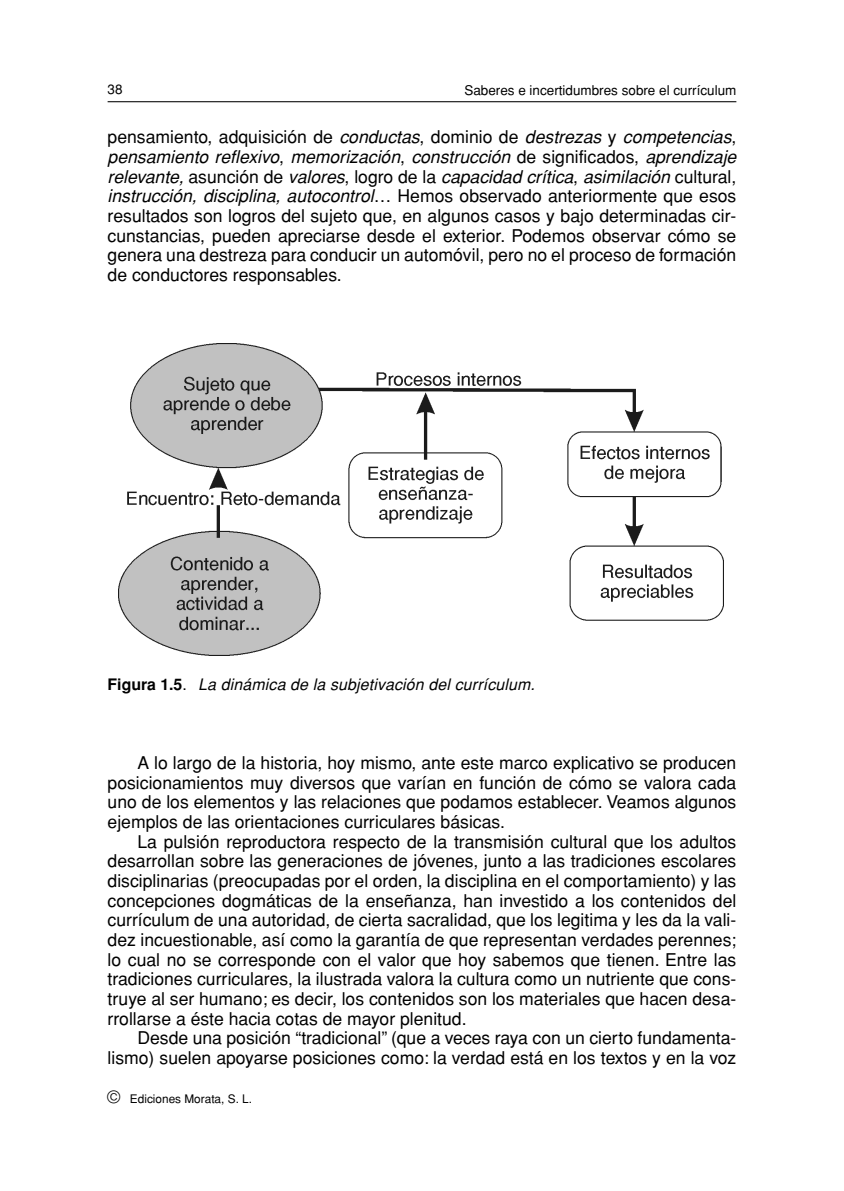
<style>
.page{position:relative;width:844px;height:1191px;background:#fff}
.page>*{position:absolute;margin:0;border:0;box-sizing:border-box;transform-origin:0 0}
.t1{font:17.68px/19.6px "Helvetica";color:#000;text-align:justify}
.t2{font:italic 15.92px "Helvetica";letter-spacing:.01em;color:#000}
.t3{font:13.47px "Helvetica";color:#000}
.t4{font:11.9px "Helvetica";color:#000}
.s1{font-style:italic}
.s2{font-weight:700;font-style:normal}
.s3{font-style:normal}
.s4{font-style:normal;color:#fff}
.s5{font-size:17.15px}
.s6{font-size:17.5px;color:#fff}
</style>
<div class="page">
<hr style="left:108px;top:101px;width:628px;height:1px;background:#000">
<img style="left:119px;top:343px;width:604px;height:312px">
<p class="t3" style="left:108px;top:81px;width:16px">38</p>
<p class="t3" style="left:464px;top:82px;width:273px">Saberes e incertidumbres sobre el currículum</p>
<p class="t1" style="left:108px;top:127px;width:630px">pensamiento, adquisición de <span class="s1">conductas</span>, dominio de <span class="s1">destrezas</span> y <span class="s1">competencias</span>, <span class="s1">pensamiento reflexivo</span>, <span class="s1">memorización</span>, <span class="s1">construcción</span> de significados, <span class="s1">aprendizaje relevante,</span> asunción de <span class="s1">valores</span>, logro de la <span class="s1">capacidad crítica</span>, <span class="s1">asimilación</span> cultural, <span class="s1">instrucción, disciplina, autocontrol</span>… Hemos observado anteriormente que esos resultados son logros del sujeto que, en algunos casos y bajo determinadas cir&shy;cunstancias, pueden apreciarse desde el exterior. Podemos observar cómo se genera una destreza para conducir un automóvil, pero no el proceso de formación de conductores responsables.</p>
<p class="t2" style="left:108px;top:675px;width:428px"><span class="s2">Figura 1.5</span><span class="s3">.</span><span class="s4">N</span>La dinámica de la subjetivación del currículum.</p>
<p class="t1" style="left:108px;top:753px;width:630px;text-indent:30px">A lo largo de la historia, hoy mismo, ante este marco explicativo se producen posicionamientos muy diversos que varían en función de cómo se valora cada uno de los elementos y las relaciones que podamos establecer. Veamos algunos ejemplos de las orientaciones curriculares básicas.</p>
<p class="t1" style="left:108px;top:831px;width:630px;text-indent:30px">La pulsión reproductora respecto de la transmisión cultural que los adultos desarrollan sobre las generaciones de jóvenes, junto a las tradiciones escolares disciplinarias (preocupadas por el orden, la disciplina en el comportamiento) y las concepciones dogmáticas de la enseñanza, han investido a los contenidos del currículum de una autoridad, de cierta sacralidad, que los legitima y les da la vali&shy;dez incuestionable, así como la garantía de que representan verdades perennes; lo cual no se corresponde con el valor que hoy sabemos que tienen. Entre las tradiciones curriculares, la ilustrada valora la cultura como un nutriente que cons&shy;truye al ser humano; es decir, los contenidos son los materiales que hacen desa&shy;rrollarse a éste hacia cotas de mayor plenitud.</p>
<p class="t1" style="left:107px;top:1028px;width:630px;text-align:right">Desde una posición “tradicional” (que a veces raya con un cierto fundamenta&shy;lismo) suelen apoyarse posiciones como: la verdad está en los textos y en la voz</p>
<p class="t4" style="left:108px;top:1092px;width:146px"><span class="s5">©</span><span class="s6">n</span>Ediciones Morata, S. L.</p>
</div>
